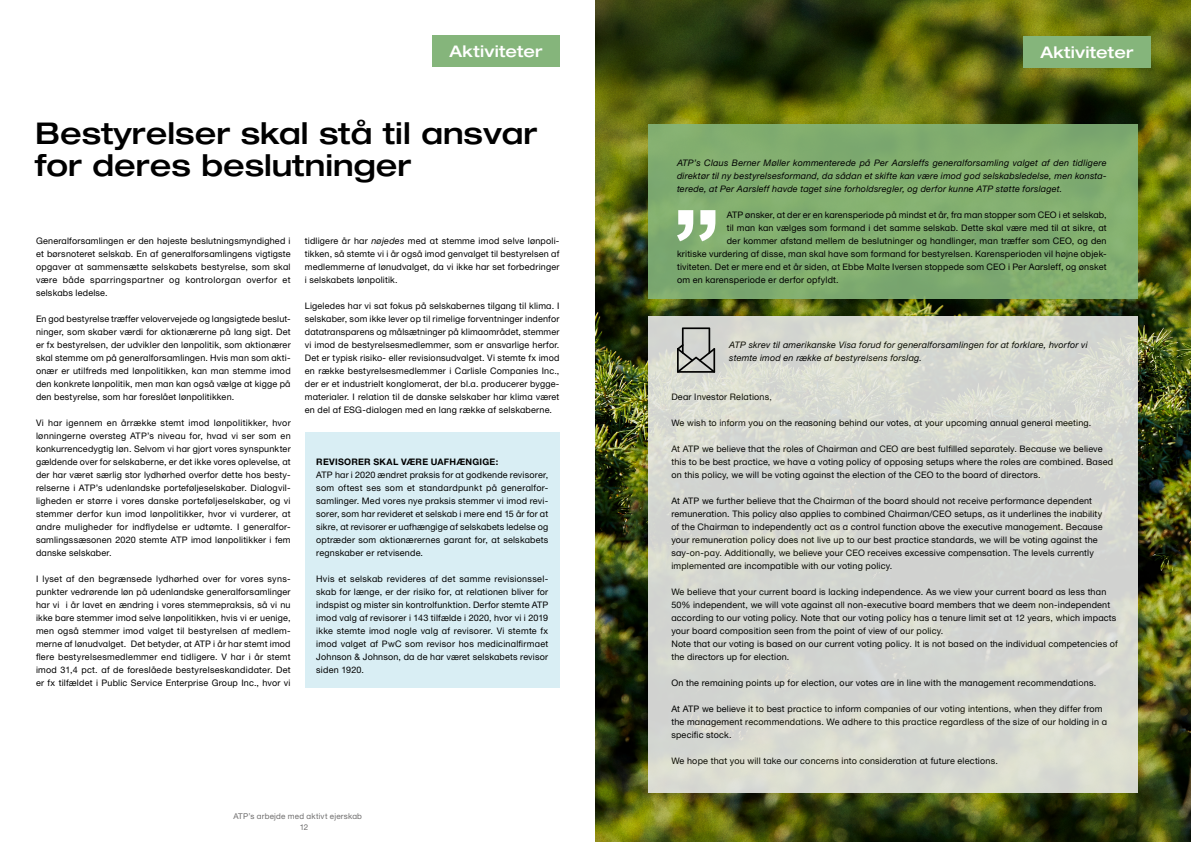
<style>
.page{position:relative;width:1191px;height:842px;background:#fff}
.page>*{position:absolute;margin:0;border:0;box-sizing:border-box;transform-origin:0 0}
.Kapiteloverskrift_H2{font:500 30px/32px "Helvetica Neue ATP Head";color:#000}
.Tag{font:500 16px "Helvetica Neue ATP Head";letter-spacing:.01em;color:#fff}
.Brødtekst{font:9px/13px "Helvetica Neue ATP Body";letter-spacing:.02em;color:#000;text-align:justify}
.Brødtekst-2{font:italic 9px/13px "Helvetica Neue ATP Body";letter-spacing:.025em;color:#000;text-align:justify}
.Box_overskrift{font:700 9px "Helvetica Neue ATP Body";letter-spacing:.03em;color:#000}
.t1{font:8px "Helvetica Neue ATP Body";letter-spacing:.025em;color:#706f6f}
.s1{font-style:italic}
</style>
<div class="page">
<div style="left:432px;top:35px;width:128px;height:32px;background:#85b57b"></div>
<div style="left:305px;top:432px;width:254px;height:256px;background:#d9eef4"></div>
<img style="left:595px;top:0;width:596px;height:842px">
<div style="left:1023px;top:36px;width:127px;height:31px;background:#85b57b"></div>
<div style="left:648px;top:125px;width:489px;height:174px;background:#81ae6f"></div>
<svg style="left:677px;top:210px;width:38px;height:31px"></svg>
<div style="left:648px;top:316px;width:489px;height:476px;background:#d4d7d1"></div>
<svg style="left:677px;top:327px;width:38px;height:46px"></svg>
<h2 class="Tag" style="left:449px;top:42px;width:95px">Aktiviteter</h2>
<h2 class="Kapiteloverskrift_H2" style="left:35px;top:117px;width:504px">Bestyrelser skal stå til ansvar for deres beslutninger</h2>
<p class="Brødtekst" style="left:36px;top:234px;width:256px">Generalforsamlingen er den højeste beslutningsmyndighed i et børsnoteret selskab. En af generalforsamlingens vigtigste opgaver at sammensætte selskabets bestyrelse, som skal være både sparringspartner og kontrolorgan overfor et selskabs ledelse.</p>
<p class="Brødtekst" style="left:36px;top:312px;width:256px">En god bestyrelse træffer velovervejede og langsigtede beslut&shy;ninger, som skaber værdi for aktionærerne på lang sigt. Det er fx bestyrelsen, der udvikler den lønpolitik, som aktionærer skal stemme om på generalforsamlingen. Hvis man som akti&shy;onær er utilfreds med lønpolitikken, kan man stemme imod den konkrete lønpolitik, men man kan også vælge at kigge på den bestyrelse, som har foreslået lønpolitikken.</p>
<p class="Brødtekst" style="left:36px;top:416px;width:256px">Vi har igennem en årrække stemt imod lønpolitikker, hvor lønningerne oversteg ATP’s niveau for, hvad vi ser som en konkurrencedygtig løn. Selvom vi har gjort vores synspunkter gældende over for selskaberne, er det ikke vores oplevelse, at der har været særlig stor lydhørhed overfor dette hos besty&shy;relserne i ATP’s udenlandske porteføljeselskaber. Dialogvil&shy;ligheden er større i vores danske porteføljeselskaber, og vi stemmer derfor kun imod lønpolitikker, hvor vi vurderer, at andre muligheder for indflydelse er udtømte. I generalfor&shy;samlingssæsonen 2020 stemte ATP imod lønpolitikker i fem danske selskaber.</p>
<p class="Brødtekst" style="left:36px;top:572px;width:256px">I lyset af den begrænsede lydhørhed over for vores syns&shy;punkter vedrørende løn på udenlandske generalforsamlinger har vi i år lavet en ændring i vores stemmepraksis, så vi nu ikke bare stemmer imod selve lønpolitikken, hvis vi er uenige, men også stemmer imod valget til bestyrelsen af medlem&shy;merne af lønudvalget. Det betyder, at ATP i år har stemt imod flere bestyrelsesmedlemmer end tidligere. V har i år stemt imod 31,4 pct. af de foreslåede bestyrelseskandidater. Det er fx tilfældet i Public Service Enterprise Group Inc., hvor vi</p>
<p class="Brødtekst" style="left:305px;top:234px;width:256px">tidligere år har <span class="s1">nøjedes</span> med at stemme imod selve lønpoli&shy;tikken, så stemte vi i år også imod genvalget til bestyrelsen af medlemmerne af lønudvalget, da vi ikke har set forbedringer i selskabets lønpolitik.</p>
<p class="Brødtekst" style="left:305px;top:299px;width:256px">Ligeledes har vi sat fokus på selskabernes tilgang til klima. I selskaber, som ikke lever op til rimelige forventninger indenfor datatransparens og målsætninger på klimaområdet, stemmer vi imod de bestyrelsesmedlemmer, som er ansvarlige herfor.<br>Det er typisk risiko- eller revisionsudvalget. Vi stemte fx imod en række bestyrelsesmedlemmer i Carlisle Companies Inc., der er et industrielt konglomerat, der bl.a. producerer bygge&shy;materialer. I relation til de danske selskaber har klima været en del af ESG-dialogen med en lang række af selskaberne.</p>
<h3 class="Box_overskrift" style="left:316px;top:456px;width:183px">REVISORER SKAL VÆRE UAFHÆNGIGE:</h3>
<p class="Brødtekst" style="left:316px;top:468px;width:233px">ATP har i 2020 ændret praksis for at godkende revisorer, som oftest ses som et standardpunkt på generalfor&shy;samlinger. Med vores nye praksis stemmer vi imod revi&shy;sorer, som har revideret et selskab i mere end 15 år for at sikre, at revisorer er uafhængige af selskabets ledelse og optræder som aktionærernes garant for, at selskabets regnskaber er retvisende.</p>
<p class="Brødtekst" style="left:316px;top:572px;width:233px">Hvis et selskab revideres af det samme revisionssel&shy;skab for længe, er der risiko for, at relationen bliver for indspist og mister sin kontrolfunktion. Derfor stemte ATP imod valg af revisorer i 143 tilfælde i 2020, hvor vi i 2019 ikke stemte imod nogle valg af revisorer. Vi stemte fx imod valget af PwC som revisor hos medicinalfirmaet Johnson &amp; Johnson, da de har været selskabets revisor siden 1920.</p>
<p class="t1" style="left:233px;top:811px;width:130px">ATP’s arbejde med aktivt ejerskab</p>
<p class="t1" style="left:300px;top:822px;width:10px">12</p>
<h2 class="Tag" style="left:1040px;top:42px;width:95px">Aktiviteter</h2>
<p class="Brødtekst-2" style="left:677px;top:156px;width:431px">ATP’s Claus Berner Møller kommenterede på Per Aarsleffs generalforsamling valget af den tidligere direktør til ny bestyrelsesformand, da sådan et skifte kan være imod god selskabsledelse, men konsta&shy;terede, at Per Aarsleff havde taget sine forholdsregler, og derfor kunne ATP støtte forslaget.</p>
<p class="Brødtekst" style="left:727px;top:208px;width:381px">ATP ønsker, at der er en karensperiode på mindst et år, fra man stopper som CEO i et selskab,</p>
<p class="Brødtekst" style="left:727px;top:221px;width:381px">til man kan vælges som formand i det samme selskab. Dette skal være med til at sikre, at</p>
<p class="Brødtekst" style="left:727px;top:234px;width:381px">der kommer afstand mellem de beslutninger og handlinger, man træffer som CEO, og den</p>
<p class="Brødtekst" style="left:677px;top:247px;width:431px">kritiske vurdering af disse, man skal have som formand for bestyrelsen. Karensperioden vil højne objek-</p>
<p class="Brødtekst" style="left:677px;top:260px;width:431px">tiviteten. Det er mere end et år siden, at Ebbe Malte Iversen stoppede som CEO i Per Aarsleff, og ønsket</p>
<p class="Brødtekst" style="left:677px;top:273px;width:163px">om en karensperiode er derfor opfyldt.</p>
<p class="Brødtekst-2" style="left:729px;top:338px;width:360px">ATP skrev til amerikanske Visa forud for generalforsamlingen for at forklare, hvorfor vi stemte imod en række af bestyrelsens forslag.</p>
<p class="Brødtekst" style="left:671px;top:390px;width:102px">Dear Investor Relations,</p>
<p class="Brødtekst" style="left:671px;top:416px;width:421px">We wish to inform you on the reasoning behind our votes, at your upcoming annual general meeting.</p>
<p class="Brødtekst" style="left:671px;top:442px;width:443px;text-align:left">At ATP we believe that the roles of Chairman and CEO are best fulfilled separately. Because we believe this to be best practice, we have a voting policy of opposing setups where the roles are combined. Based on this policy, we will be voting against the election of the CEO to the board of directors.</p>
<p class="Brødtekst" style="left:671px;top:494px;width:433px;text-align:left">At ATP we further believe that the Chairman of the board should not receive performance dependent remuneration. This policy also applies to combined Chairman/CEO setups, as it underlines the inability of the Chairman to independently act as a control function above the executive management. Because your remuneration policy does not live up to our best practice standards, we will be voting against the say-on-pay. Additionally, we believe your CEO receives excessive compensation. The levels currently implemented are incompatible with our voting policy.</p>
<p class="Brødtekst" style="left:671px;top:585px;width:448px;text-align:left">We believe that your current board is lacking independence. As we view your current board as less than 50% independent, we will vote against all non-executive board members that we deem non-independent according to our voting policy. Note that our voting policy has a tenure limit set at 12 years, which impacts your board composition seen from the point of view of our policy.<br>Note that our voting is based on our current voting policy. It is not based on the individual competencies of the directors up for election.</p>
<p class="Brødtekst" style="left:671px;top:676px;width:426px">On the remaining points up for election, our votes are in line with the management recommendations.</p>
<p class="Brødtekst" style="left:671px;top:702px;width:437px;text-align:left">At ATP we believe it to best practice to inform companies of our voting intentions, when they differ from the management recommendations. We adhere to this practice regardless of the size of our holding in a specific stock.</p>
<p class="Brødtekst" style="left:671px;top:754px;width:328px">We hope that you will take our concerns into consideration at future elections.</p>
</div>
